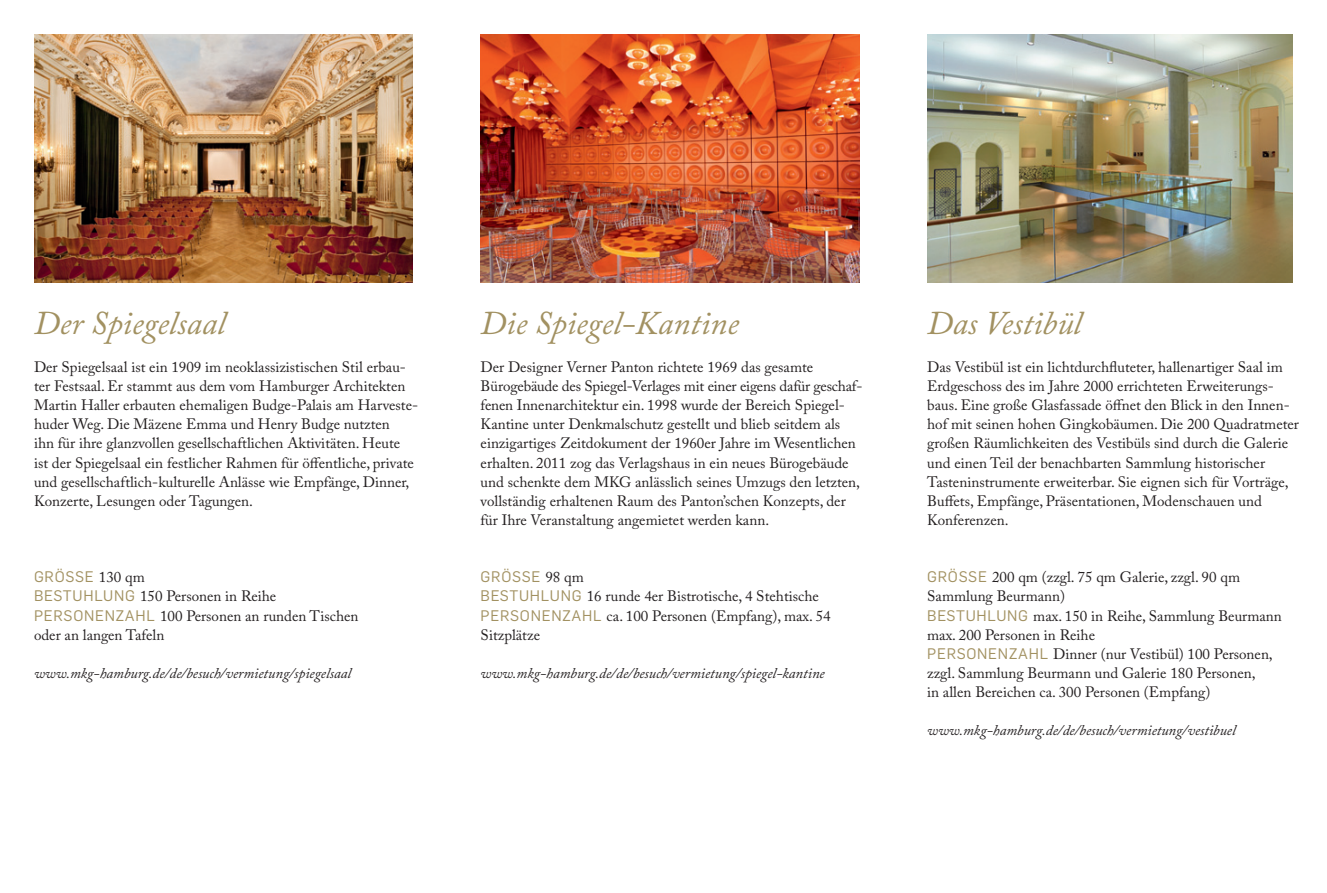
<style>
.page{position:relative;width:1327px;height:893px;background:#fff}
.page>*{position:absolute;margin:0;border:0;box-sizing:border-box;transform-origin:0 0}
.t1{font:italic 33px "Adobe Caslon Pro";color:#a29161}
.t2{font:15px/19px "Adobe Caslon Pro";color:#231f20}
.t3{font:15px "Flama";letter-spacing:.05em;color:#a29161}
.t4{font:italic 14.7px "Adobe Caslon Pro";color:#231f20}
.s1{font-family:"Adobe Caslon Pro";color:#231f20}
.s2{font-family:"Flama";color:#a29161}
</style>
<div class="page">
<img style="left:480px;top:34px;width:379px;height:249px">
<img style="left:927px;top:34px;width:366px;height:249px">
<img style="left:34px;top:34px;width:378px;height:249px">
<p class="t1" style="left:34px;top:303px;width:193px">Der Spiegelsaal</p>
<p class="t2" style="left:34px;top:357px;width:385px">Der Spiegelsaal ist ein 1909 im neoklassizistischen Stil erbau&shy;ter Festsaal. Er stammt aus dem vom Hamburger Architekten Martin Haller erbauten ehemaligen Budge-Palais am Harveste&shy;huder Weg. Die Mäzene Emma und Henry Budge nutzten<br>ihn für ihre glanzvollen gesellschaftlichen Aktivitäten. Heute<br>ist der Spiegelsaal ein festlicher Rahmen für öffentliche, private und gesellschaftlich-kulturelle Anlässe wie Empfänge, Dinner, Konzerte, Lesungen oder Tagungen.</p>
<p class="t3" style="left:34px;top:567px;width:112px">GRÖSSE <span class="s1">130 qm</span></p>
<p class="t2" style="left:34px;top:587px;width:244px"><span class="s2">BESTUHLUNG</span> 150 Personen in Reihe</p>
<p class="t2" style="left:34px;top:606px;width:326px"><span class="s2">PERSONENZAHL</span> 100 Personen an runden Tischen oder an langen Tafeln</p>
<p class="t4" style="left:34px;top:664px;width:319px">www.mkg-hamburg.de/de/besuch/vermietung/spiegelsaal</p>
<p class="t1" style="left:480px;top:303px;width:260px">Die Spiegel-Kantine</p>
<p class="t1" style="left:927px;top:303px;width:156px">Das Vestibül</p>
<p class="t2" style="left:480px;top:357px;width:383px">Der Designer Verner Panton richtete 1969 das gesamte Bürogebäude des Spiegel-Verlages mit einer eigens dafür geschaf&shy;fenen Innenarchitektur ein. 1998 wurde der Bereich Spiegel-Kantine unter Denkmalschutz gestellt und blieb seitdem als einzigartiges Zeitdokument der 1960er Jahre im Wesentlichen erhalten. 2011 zog das Verlagshaus in ein neues Bürogebäude und schenkte dem MKG anlässlich seines Umzugs den letzten, vollständig erhaltenen Raum des Panton’schen Konzepts, der für Ihre Veranstaltung angemietet werden kann.</p>
<p class="t3" style="left:480px;top:567px;width:105px">GRÖSSE <span class="s1">98 qm</span></p>
<p class="t2" style="left:480px;top:587px;width:340px"><span class="s2">BESTUHLUNG</span> 16 runde 4er Bistrotische, 4 Stehtische</p>
<p class="t2" style="left:480px;top:606px;width:351px"><span class="s2">PERSONENZAHL</span> ca. 100 Personen (Empfang), max. 54<br>Sitzplätze</p>
<p class="t4" style="left:480px;top:664px;width:346px">www.mkg-hamburg.de/de/besuch/vermietung/spiegel-kantine</p>
<p class="t2" style="left:927px;top:357px;width:373px">Das Vestibül ist ein lichtdurchfluteter, hallenartiger Saal im Erdgeschoss des im Jahre 2000 errichteten Erweiterungs&shy;baus. Eine große Glasfassade öffnet den Blick in den Innen&shy;hof mit seinen hohen Gingkobäumen. Die 200 Quadratmeter großen Räumlichkeiten des Vestibüls sind durch die Galerie und einen Teil der benachbarten Sammlung historischer Tasteninstrumente erweiterbar. Sie eignen sich für Vorträge, Buffets, Empfänge, Präsentationen, Modenschauen und Konferenzen.</p>
<p class="t2" style="left:927px;top:567px;width:314px"><span class="s2">GRÖSSE</span> 200 qm (zzgl. 75 qm Galerie, zzgl. 90 qm<br>Sammlung Beurmann)</p>
<p class="t2" style="left:927px;top:606px;width:356px"><span class="s2">BESTUHLUNG</span> max. 150 in Reihe, Sammlung Beurmann max. 200 Personen in Reihe</p>
<p class="t2" style="left:927px;top:644px;width:347px"><span class="s2">PERSONENZAHL</span> Dinner (nur Vestibül) 100 Personen, zzgl. Sammlung Beurmann und Galerie 180 Personen,<br>in allen Bereichen ca. 300 Personen (Empfang)</p>
<p class="t4" style="left:927px;top:722px;width:310px">www.mkg-hamburg.de/de/besuch/vermietung/vestibuel</p>
</div>
